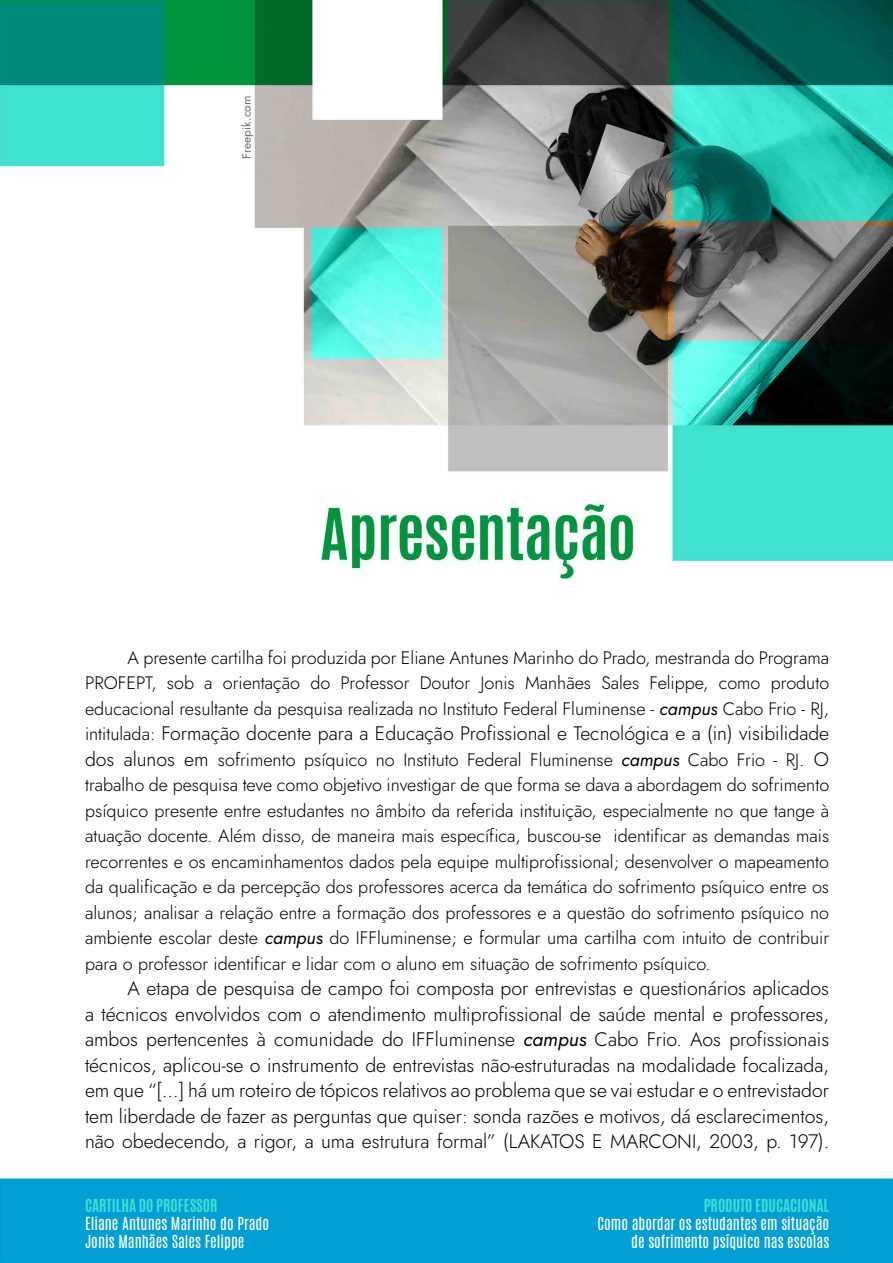
<style>
.page{position:relative;width:893px;height:1263px;background:#fff}
.page>*{position:absolute;margin:0;border:0;box-sizing:border-box;transform-origin:0 0}
.t1{font:300 19.5px/25.5px "Jost";color:#000;text-align:justify}
.t2{font:300 18px/25.5px "Jost";color:#000;text-align:justify}
.t3{font:15px/18px "Antonio";color:#fff}
.t4{font:700 15px "Antonio";color:#40e0d0}
.t5{font:12px "Jost";color:#706f6f}
.s1{font-weight:400;font-style:italic}
.s2{font-size:18px}
.s3{font-size:19.5px}
</style>
<div class="page">
<img style="left:0;top:0;width:893px;height:1263px">
<p class="t5" style="left:239px;top:159px;width:64px;rotate:-90deg">Freepik.com</p>
<p class="t2" style="left:85px;top:645px;width:746px;text-indent:43px">A presente cartilha foi produzida por Eliane Antunes Marinho do Prado, mestranda do Programa PROFEPT, sob a orientação do Professor Doutor Jonis Manhães Sales Felippe, como produto educacional resultante da pesquisa realizada no Instituto Federal Fluminense - <span class="s1">campus</span> Cabo Frio - RJ,</p>
<p class="t1" style="left:85px;top:721px;width:746px"><span class="s2">intitulada:</span> Formação docente para a Educação Profissional e Tecnológica e a (in) visibilidade</p>
<p class="t2" style="left:85px;top:747px;width:746px"><span class="s3">dos alunos em</span> sofrimento psíquico no Instituto Federal Fluminense <span class="s1">campus</span> Cabo Frio - RJ<span class="s3">. O </span>trabalho de pesquisa teve como objetivo investigar de que forma se dava a abordagem do sofrimento psíquico presente entre estudantes no âmbito da referida instituição, especialmente no que tange à atuação docente. Além disso, de maneira mais específica, buscou-se identificar as demandas mais recorrentes e os encaminhamentos dados pela equipe multiprofissional; desenvolver o mapeamento da qualificação e da percepção dos professores acerca da temática do sofrimento psíquico entre os alunos; analisar a relação entre a formação dos professores e a questão do sofrimento psíquico no ambiente escolar deste <span class="s1">campus</span> do IFFluminense; e formular uma cartilha com intuito de contribuir para o professor identificar e lidar com o aluno em situação de sofrimento psíquico.</p>
<p class="t1" style="left:85px;top:976px;width:746px;text-indent:43px">A etapa de pesquisa de campo foi composta por entrevistas e questionários aplicados a técnicos envolvidos com o atendimento multiprofissional de saúde mental e professores, ambos pertencentes à comunidade do IFFluminense <span class="s1">campus</span> Cabo Frio. Aos profissionais técnicos, aplicou-se o instrumento de entrevistas não-estruturadas na modalidade focalizada, em que “[...] há um roteiro de tópicos relativos ao problema que se vai estudar e o entrevistador tem liberdade de fazer as perguntas que quiser: sonda razões e motivos, dá esclarecimentos, não obedecendo, a rigor, a uma estrutura formal” (LAKATOS E MARCONI, 2003, p. 197).</p>
<p class="t4" style="left:85px;top:1194px;width:134px">CARTILHA DO PROFESSOR</p>
<p class="t3" style="left:85px;top:1215px;width:186px">Eliane Antunes Marinho do Prado<br>Jonis Manhães Sales Felippe</p>
<p class="t4" style="left:704px;top:1194px;width:127px">PRODUTO EDUCACIONAL</p>
<p class="t3" style="left:597px;top:1215px;width:233px;text-align:right">Como abordar os estudantes em situação de sofrimento psíquico nas escolas</p>
</div>
